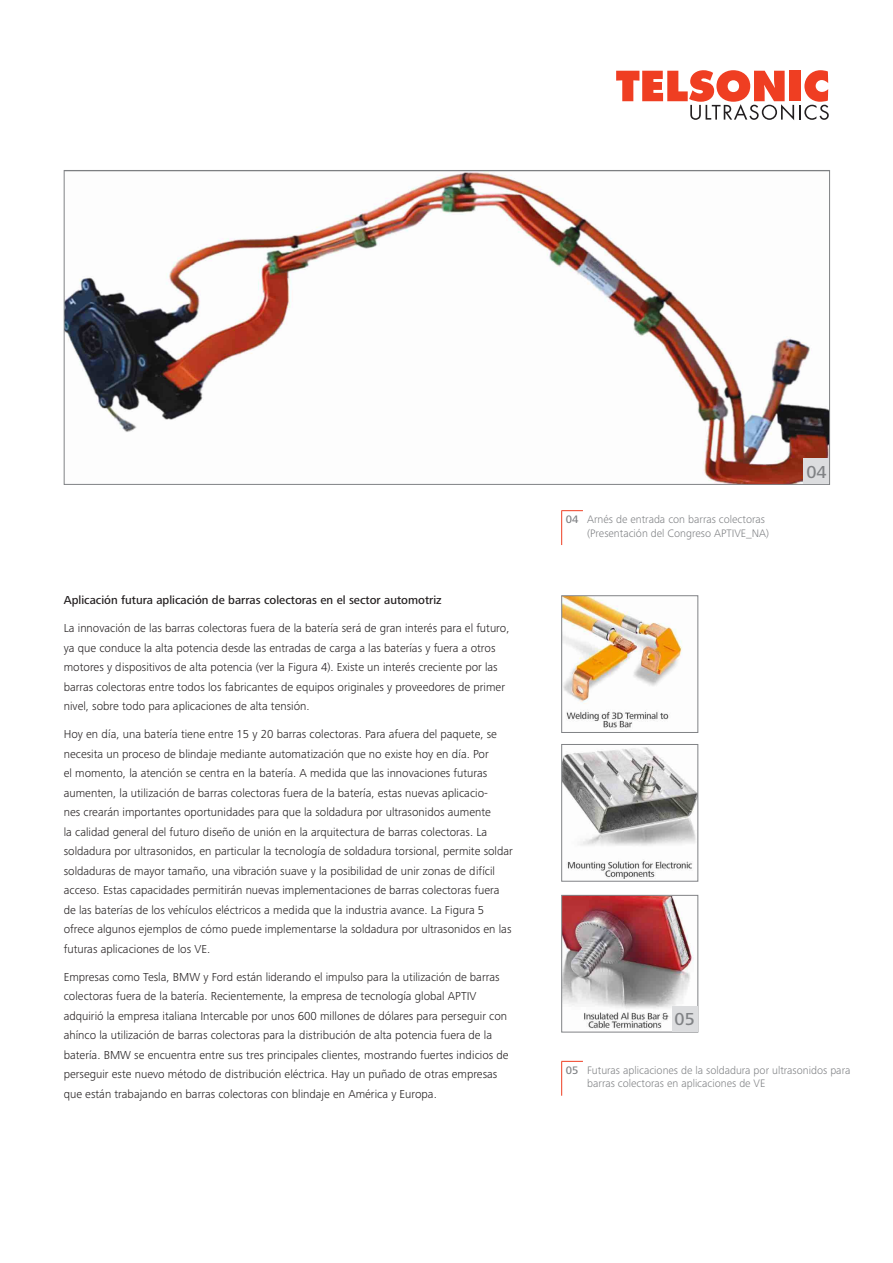
<style>
.page{position:relative;width:893px;height:1263px;background:#fff}
.page>*{position:absolute;margin:0;border:0;box-sizing:border-box;transform-origin:0 0}
.t1{font:500 18px "Frutiger Next Pro";color:#808285}
.t2{font:300 12px/19.5px "Frutiger Next Pro";color:#231f20}
.t3{font:500 12px "Frutiger Next Pro";color:#231f20}
.t4{font:300 11.25px/13.5px "Frutiger Next Pro";color:#808285}
.s1{font-weight:500}
</style>
<div class="page">
<svg style="left:616px;top:70px;width:213px;height:50px"></svg>
<img style="left:561px;top:595px;width:138px;height:138px">
<svg style="left:63px;top:170px;width:767px;height:315px"></svg>
<div style="left:804px;top:458px;width:25px;height:26px;background:#dcdddf"></div>
<svg style="left:561px;top:744px;width:138px;height:138px"></svg>
<img style="left:561px;top:894px;width:138px;height:139px">
<div style="left:672px;top:1006px;width:25px;height:26px;background:#dcdddf"></div>
<svg style="left:561px;top:510px;width:22px;height:1px"></svg>
<hr style="left:561px;top:511px;width:1px;height:34px;background:#ef3e22">
<svg style="left:561px;top:1061px;width:22px;height:1px"></svg>
<hr style="left:561px;top:1062px;width:1px;height:34px;background:#ef3e22">
<p class="t3" style="left:64px;top:593px;width:379px">Aplicación futura aplicación de barras colectoras en el sector automotriz</p>
<p class="t2" style="left:64px;top:618px;width:447px">La innovación de las barras colectoras fuera de la batería será de gran interés para el futuro, ya que conduce la alta potencia desde las entradas de carga a las baterías y fuera a otros motores y dispositivos de alta potencia (ver la Figura 4). Existe un interés creciente por las barras colectoras entre todos los fabricantes de equipos originales y proveedores de primer nivel, sobre todo para aplicaciones de alta tensión.</p>
<p class="t2" style="left:64px;top:724px;width:451px">Hoy en día, una batería tiene entre 15 y 20 barras colectoras. Para afuera del paquete, se necesita un proceso de blindaje mediante automatización que no existe hoy en día. Por<br>el momento, la atención se centra en la batería. A medida que las innovaciones futuras aumenten, la utilización de barras colectoras fuera de la batería, estas nuevas aplicacio-<br>nes crearán importantes oportunidades para que la soldadura por ultrasonidos aumente<br>la calidad general del futuro diseño de unión en la arquitectura de barras colectoras. La soldadura por ultrasonidos, en particular la tecnología de soldadura torsional, permite soldar soldaduras de mayor tamaño, una vibración suave y la posibilidad de unir zonas de difícil acceso. Estas capacidades permitirán nuevas implementaciones de barras colectoras fuera de las baterías de los vehículos eléctricos a medida que la industria avance. La Figura 5 ofrece algunos ejemplos de cómo puede implementarse la soldadura por ultrasonidos en las futuras aplicaciones de los VE.</p>
<p class="t2" style="left:64px;top:967px;width:446px">Empresas como Tesla, BMW y Ford están liderando el impulso para la utilización de barras colectoras fuera de la batería. Recientemente, la empresa de tecnología global APTIV adquirió la empresa italiana Intercable por unos 600 millones de dólares para perseguir con ahínco la utilización de barras colectoras para la distribución de alta potencia fuera de la batería. BMW se encuentra entre sus tres principales clientes, mostrando fuertes indicios de perseguir este nuevo método de distribución eléctrica. Hay un puñado de otras empresas que están trabajando en barras colectoras con blindaje en América y Europa.</p>
<p class="t4" style="left:587px;top:512px;width:183px;text-indent:-21px"><span class="s1">04</span> Arnés de entrada con barras colectoras (Presentación del Congreso APTIVE_NA)</p>
<h1 class="t1" style="left:806px;top:461px;width:22px">04</h1>
<h1 class="t1" style="left:675px;top:1009px;width:22px">05</h1>
<p class="t4" style="left:587px;top:1063px;width:265px;text-indent:-21px"><span class="s1">05</span> Futuras aplicaciones de la soldadura por ultrasonidos para barras colectoras en aplicaciones de VE</p>
</div>
